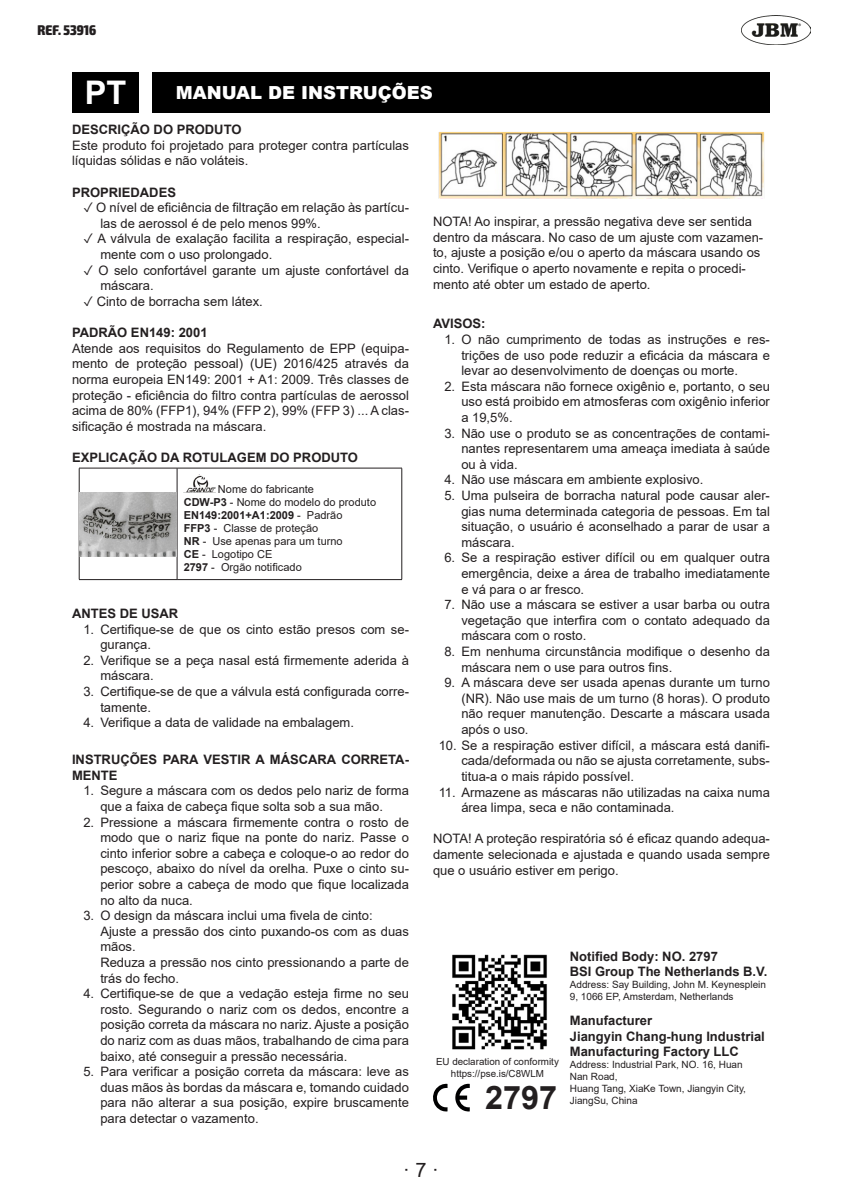
<style>
.page{position:relative;width:842px;height:1191px;background:#fff}
.page>*{position:absolute;margin:0;border:0;box-sizing:border-box;transform-origin:0 0}
.t1{font:700 32.6px "Arial";color:#fff}
.Estilo_de_párrafo_3{font:700 32.4px "Arial";color:#231f20}
.t2{font:20px "Arial";color:#231f20}
.t3{font:900 18px "Arial";color:#fff}
.t4{font:900 condensed 14px "Exo 2";color:#231f20}
.Estilo_de_párrafo_3-2{font:13px/15.6px "Arial";color:#231f20}
.Estilo_de_párrafo_3-3{font:700 13px/15.6px "Arial";color:#231f20}
.Paràgraf{font:11px "Arial";color:#231f20}
.Paràgraf-2{font:700 11px "Arial";color:#231f20}
.Estilo_de_párrafo_3-4{font:10px/12px "Arial";color:#231f20}
.Estilo_de_párrafo_3-5{font:9.8px "Arial";color:#231f20}
.s1{font-weight:700}
.s2{font-weight:400}
</style>
<div class="page">
<img style="left:742px;top:16px;width:69px;height:28px">
<div style="left:72px;top:72px;width:67px;height:41px;background:#000"></div>
<div style="left:153px;top:72px;width:617px;height:41px;background:#000"></div>
<img style="left:438px;top:132px;width:327px;height:67px">
<hr style="left:79px;top:468px;width:98px;height:1px;background:#231f20">
<hr style="left:79px;top:468px;width:1px;height:111px;background:#231f20">
<hr style="left:177px;top:468px;width:225px;height:1px;background:#231f20">
<hr style="left:177px;top:468px;width:1px;height:111px;background:#231f20">
<hr style="left:401px;top:468px;width:1px;height:111px;background:#231f20">
<hr style="left:79px;top:579px;width:98px;height:1px;background:#231f20">
<hr style="left:177px;top:579px;width:225px;height:1px;background:#231f20">
<img style="left:79px;top:492px;width:98px;height:64px">
<img style="left:186px;top:474px;width:29px;height:18px">
<svg style="left:433px;top:1083px;width:37px;height:28px"></svg>
<img style="left:452px;top:954px;width:95px;height:96px">
<p class="t4" style="left:38px;top:21px;width:60px">REF. 53916</p>
<p class="t1" style="left:85px;top:69px;width:43px">PT</p>
<p class="t3" style="left:176px;top:80px;width:259px">MANUAL DE INSTRUÇÕES</p>
<p class="Estilo_de_párrafo_3-3" style="left:72px;top:122px;width:171px">DESCRIÇÃO DO PRODUTO</p>
<p class="Estilo_de_párrafo_3-2" style="left:72px;top:137px;width:338px">Este produto foi projetado para proteger contra partículas líquidas sólidas e não voláteis.</p>
<p class="Estilo_de_párrafo_3-3" style="left:72px;top:184px;width:106px">PROPRIEDADES</p>
<p class="Estilo_de_párrafo_3-2" style="left:100px;top:200px;width:310px;text-indent:-17px">✓ O nível de eficiência de filtração em relação às partícu&shy;las de aerossol é de pelo menos 99%.</p>
<p class="Estilo_de_párrafo_3-2" style="left:100px;top:231px;width:310px;text-indent:-17px">✓ A válvula de exalação facilita a respiração, especial&shy;mente com o uso prolongado.</p>
<p class="Estilo_de_párrafo_3-2" style="left:100px;top:262px;width:310px;text-indent:-17px">✓ O selo confortável garante um ajuste confortável da máscara.</p>
<p class="Estilo_de_párrafo_3-2" style="left:83px;top:293px;width:181px">✓ Cinto de borracha sem látex.</p>
<p class="Estilo_de_párrafo_3-3" style="left:72px;top:325px;width:137px">PADRÃO EN149: 2001</p>
<p class="Estilo_de_párrafo_3-2" style="left:72px;top:340px;width:338px;text-align:justify">Atende aos requisitos do Regulamento de EPP (equipa&shy;mento de proteção pessoal) (UE) 2016/425 através da norma europeia EN149: 2001 + A1: 2009. Três classes de proteção - eficiência do filtro contra partículas de aerossol acima de 80% (FFP1), 94% (FFP 2), 99% (FFP 3) ... A clas&shy;sificação é mostrada na máscara.</p>
<p class="Estilo_de_párrafo_3-3" style="left:72px;top:450px;width:288px">EXPLICAÇÃO DA ROTULAGEM DO PRODUTO</p>
<p class="Estilo_de_párrafo_3-2" style="left:433px;top:214px;width:332px">NOTA! Ao inspirar, a pressão negativa deve ser sentida dentro da máscara. No caso de um ajuste com vazamen&shy;to, ajuste a posição e/ou o aperto da máscara usando os cinto. Verifique o aperto novamente e repita o procedi&shy;mento até obter um estado de aperto.</p>
<p class="Estilo_de_párrafo_3-3" style="left:433px;top:316px;width:54px">AVISOS:</p>
<p class="Estilo_de_párrafo_3-2" style="left:461px;top:331px;width:310px;text-align:justify;text-indent:-17px">1. O não cumprimento de todas as instruções e res&shy;trições de uso pode reduzir a eficácia da máscara e levar ao desenvolvimento de doenças ou morte.</p>
<p class="Estilo_de_párrafo_3-2" style="left:461px;top:378px;width:310px;text-align:justify;text-indent:-17px">2. Esta máscara não fornece oxigênio e, portanto, o seu uso está proibido em atmosferas com oxigênio inferior a 19,5%.</p>
<p class="Estilo_de_párrafo_3-2" style="left:461px;top:425px;width:310px;text-align:justify;text-indent:-17px">3. Não use o produto se as concentrações de contami&shy;nantes representarem uma ameaça imediata à saúde ou à vida.</p>
<p class="Estilo_de_párrafo_3-2" style="left:444px;top:472px;width:261px">4. Não use máscara em ambiente explosivo.</p>
<p class="Estilo_de_párrafo_3-2" style="left:461px;top:487px;width:310px;text-align:justify;text-indent:-17px">5. Uma pulseira de borracha natural pode causar aler&shy;gias numa determinada categoria de pessoas. Em tal situação, o usuário é aconselhado a parar de usar a máscara.</p>
<p class="Estilo_de_párrafo_3-2" style="left:461px;top:550px;width:310px;text-align:justify;text-indent:-17px">6. Se a respiração estiver difícil ou em qualquer outra emergência, deixe a área de trabalho imediatamente e vá para o ar fresco.</p>
<p class="Estilo_de_párrafo_3-2" style="left:461px;top:597px;width:310px;text-align:justify;text-indent:-17px">7. Não use a máscara se estiver a usar barba ou outra vegetação que interfira com o contato adequado da máscara com o rosto.</p>
<p class="Estilo_de_párrafo_3-2" style="left:461px;top:643px;width:310px;text-indent:-17px">8. Em nenhuma circunstância modifique o desenho da máscara nem o use para outros fins.</p>
<p class="Estilo_de_párrafo_3-2" style="left:461px;top:675px;width:310px;text-align:justify;text-indent:-17px">9. A máscara deve ser usada apenas durante um turno (NR). Não use mais de um turno (8 horas). O produto não requer manutenção. Descarte a máscara usada após o uso.</p>
<p class="Estilo_de_párrafo_3-2" style="left:461px;top:737px;width:310px;text-align:justify;text-indent:-23px">10. Se a respiração estiver difícil, a máscara está danifi&shy;cada/deformada ou não se ajusta corretamente, subs&shy;titua-a o mais rápido possível.</p>
<p class="Estilo_de_párrafo_3-2" style="left:461px;top:784px;width:310px;text-indent:-23px">11. Armazene as máscaras não utilizadas na caixa numa área limpa, seca e não contaminada.</p>
<p class="Estilo_de_párrafo_3-2" style="left:433px;top:831px;width:338px;text-align:justify">NOTA! A proteção respiratória só é eficaz quando adequa&shy;damente selecionada e ajustada e quando usada sempre que o usuário estiver em perigo.</p>
<p class="Paràgraf" style="left:218px;top:481px;width:97px">Nome do fabricante</p>
<p class="Paràgraf" style="left:184px;top:494px;width:194px"><span class="s1">CDW-P3</span> - Nome do modelo do produto</p>
<p class="Paràgraf-2" style="left:184px;top:507px;width:160px">EN149:2001+A1:2009 <span class="s2">- Padrão</span></p>
<p class="Paràgraf" style="left:184px;top:520px;width:136px"><span class="s1">FFP3</span> - Classe de proteção</p>
<p class="Paràgraf" style="left:184px;top:533px;width:160px"><span class="s1">NR</span> - Use apenas para um turno</p>
<p class="Paràgraf" style="left:184px;top:547px;width:90px"><span class="s1">CE</span> - Logotipo CE</p>
<p class="Paràgraf" style="left:184px;top:560px;width:120px"><span class="s1">2797</span> - Orgão notificado</p>
<p class="Estilo_de_párrafo_3-3" style="left:72px;top:606px;width:108px">ANTES DE USAR</p>
<p class="Estilo_de_párrafo_3-2" style="left:100px;top:621px;width:310px;text-indent:-17px">1. Certifique-se de que os cinto estão presos com se&shy;gurança.</p>
<p class="Estilo_de_párrafo_3-2" style="left:100px;top:652px;width:310px;text-indent:-17px">2. Verifique se a peça nasal está firmemente aderida à máscara.</p>
<p class="Estilo_de_párrafo_3-2" style="left:100px;top:683px;width:310px;text-indent:-17px">3. Certifique-se de que a válvula está configurada corre&shy;tamente.</p>
<p class="Estilo_de_párrafo_3-2" style="left:83px;top:715px;width:272px">4. Verifique a data de validade na embalagem.</p>
<p class="Estilo_de_párrafo_3-3" style="left:72px;top:752px;width:338px">INSTRUÇÕES PARA VESTIR A MÁSCARA CORRETA-<br>MENTE</p>
<p class="Estilo_de_párrafo_3-2" style="left:100px;top:783px;width:310px;text-indent:-17px">1. Segure a máscara com os dedos pelo nariz de forma que a faixa de cabeça fique solta sob a sua mão.</p>
<p class="Estilo_de_párrafo_3-2" style="left:100px;top:814px;width:310px;text-align:justify;text-indent:-17px">2. Pressione a máscara firmemente contra o rosto de modo que o nariz fique na ponte do nariz. Passe o cinto inferior sobre a cabeça e coloque-o ao redor do pescoço, abaixo do nível da orelha. Puxe o cinto su&shy;perior sobre a cabeça de modo que fique localizada no alto da nuca.</p>
<p class="Estilo_de_párrafo_3-2" style="left:83px;top:907px;width:291px">3. O design da máscara inclui uma fivela de cinto:</p>
<p class="Estilo_de_párrafo_3-2" style="left:100px;top:923px;width:310px">Ajuste a pressão dos cinto puxando-os com as duas mãos.</p>
<p class="Estilo_de_párrafo_3-2" style="left:100px;top:954px;width:310px">Reduza a pressão nos cinto pressionando a parte de trás do fecho.</p>
<p class="Estilo_de_párrafo_3-2" style="left:100px;top:985px;width:310px;text-align:justify;text-indent:-17px">4. Certifique-se de que a vedação esteja firme no seu rosto. Segurando o nariz com os dedos, encontre a posição correta da máscara no nariz. Ajuste a posição do nariz com as duas mãos, trabalhando de cima para baixo, até conseguir a pressão necessária.</p>
<p class="Estilo_de_párrafo_3-2" style="left:100px;top:1063px;width:310px;text-align:justify;text-indent:-17px">5. Para verificar a posição correta da máscara: leve as duas mãos às bordas da máscara e, tomando cuidado para não alterar a sua posição, expire bruscamente para detectar o vazamento.</p>
<p class="Estilo_de_párrafo_3-3" style="left:570px;top:948px;width:150px">Notified Body: NO. 2797</p>
<p class="Estilo_de_párrafo_3-3" style="left:570px;top:964px;width:199px">BSI Group The Netherlands B.V.</p>
<p class="Estilo_de_párrafo_3-4" style="left:570px;top:979px;width:198px">Address: Say Building, John M. Keynesplein</p>
<p class="Estilo_de_párrafo_3-4" style="left:570px;top:991px;width:165px">9, 1066 EP, Amsterdam, Netherlands</p>
<p class="Estilo_de_párrafo_3-3" style="left:570px;top:1012px;width:84px">Manufacturer</p>
<p class="Estilo_de_párrafo_3-3" style="left:570px;top:1028px;width:197px">Jiangyin Chang-hung Industrial</p>
<p class="Estilo_de_párrafo_3-3" style="left:570px;top:1044px;width:171px">Manufacturing Factory LLC</p>
<p class="Estilo_de_párrafo_3-4" style="left:570px;top:1058px;width:174px">Address: Industrial Park, NO. 16, Huan<br>Nan Road,</p>
<p class="Estilo_de_párrafo_3-4" style="left:570px;top:1082px;width:178px">Huang Tang, XiaKe Town, Jiangyin City,</p>
<p class="Estilo_de_párrafo_3-5" style="left:436px;top:1054px;width:124px">EU declaration of conformity</p>
<p class="Estilo_de_párrafo_3-5" style="left:451px;top:1066px;width:95px">https://pse.is/C8WLM</p>
<p class="Estilo_de_párrafo_3" style="left:485px;top:1075px;width:74px">2797</p>
<p class="Estilo_de_párrafo_3-4" style="left:570px;top:1094px;width:69px">JiangSu, China</p>
<h3 class="t2" style="left:403px;top:1156px;width:37px">· 7 ·</h3>
</div>
